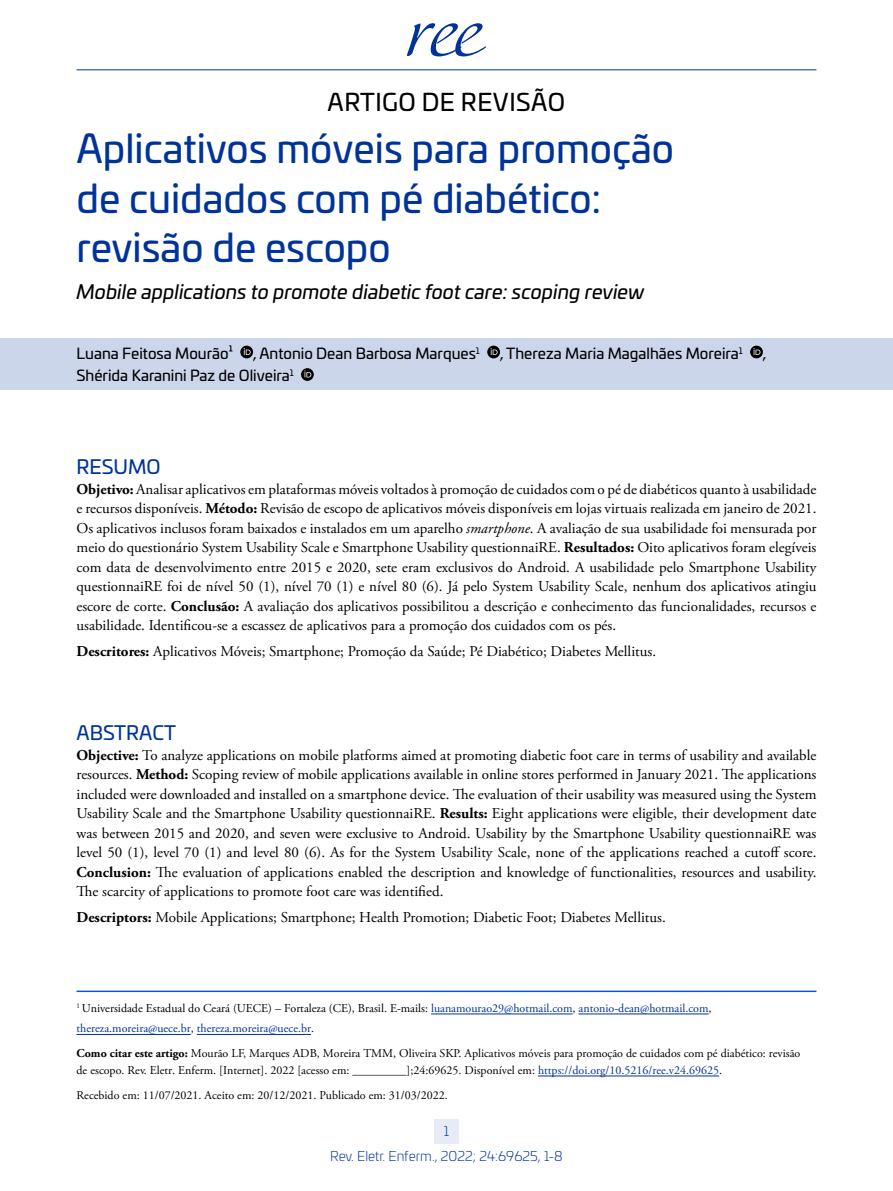
<style>
.page{position:relative;width:893px;height:1191px;background:#fff}
.page>*{position:absolute;margin:0;border:0;box-sizing:border-box;transform-origin:0 0}
.t1{font:39px/49.5px "Univia Pro";color:#039}
.t2{font:24px "Univia Pro";letter-spacing:.02em;color:#000}
.t3{font:italic 19.5px "Univia Pro";color:#000}
.t4{font:19.5px "Univia Pro";color:#039}
.t5{font:15px/19.5px "Adobe Garamond Pro";color:#000;text-align:justify}
.t6{font:15px "Univia Pro";color:#000}
.t7{font:300 13.5px "Univia Pro";color:#039}
.t8{font:12px/16.5px "Adobe Garamond Pro";color:#000}
.t9{font:12px/20.5px "Adobe Garamond Pro";color:#039}
.s1{font-weight:700}
.s2{font-style:italic}
.s3{color:#000}
.s4{color:#039}
</style>
<div class="page">
<div style="left:434px;top:1118px;width:25px;height:25px;background:#e6ebf5"></div>
<div style="left:0;top:338px;width:893px;height:51px;background:#ccd6eb"></div>
<svg style="left:240px;top:346px;width:13px;height:12px"></svg>
<svg style="left:244px;top:348px;width:7px;height:7px"></svg>
<svg style="left:487px;top:346px;width:13px;height:12px"></svg>
<svg style="left:491px;top:348px;width:7px;height:7px"></svg>
<svg style="left:750px;top:346px;width:13px;height:12px"></svg>
<svg style="left:753px;top:348px;width:7px;height:7px"></svg>
<svg style="left:301px;top:368px;width:13px;height:13px"></svg>
<svg style="left:304px;top:370px;width:7px;height:7px"></svg>
<hr style="left:77px;top:69px;width:739px;height:1px;background:#039">
<hr style="left:538px;top:1075px;width:181px;height:1px;background:#039">
<hr style="left:197px;top:1034px;width:114px;height:1px;background:#039">
<hr style="left:77px;top:1034px;width:114px;height:1px;background:#039">
<hr style="left:578px;top:1013px;width:130px;height:1px;background:#039">
<hr style="left:431px;top:1013px;width:141px;height:1px;background:#039">
<hr style="left:77px;top:990px;width:739px;height:2px;background:#15c">
<svg style="left:407px;top:23px;width:79px;height:33px"></svg>
<h2 class="t2" style="left:328px;top:84px;width:239px">ARTIGO DE REVISÃO</h2>
<h1 class="t1" style="left:77px;top:122px;width:599px">Aplicativos móveis para promoção de cuidados com pé diabético: revisão de escopo</h1>
<h3 class="t3" style="left:77px;top:277px;width:569px">Mobile applications to promote diabetic foot care: scoping review</h3>
<p class="t6" style="left:77px;top:342px;width:158px">Luana Feitosa Mourão¹</p>
<p class="t6" style="left:253px;top:342px;width:228px">, Antonio Dean Barbosa Marques<sup>1</sup></p>
<p class="t6" style="left:500px;top:342px;width:244px">, Thereza Maria Magalhães Moreira<sup>1</sup></p>
<p class="t6" style="left:763px;top:342px;width:5px">,</p>
<p class="t6" style="left:77px;top:364px;width:219px">Shérida Karanini Paz de Oliveira<sup>1</sup></p>
<h3 class="t4" style="left:77px;top:452px;width:86px">RESUMO</h3>
<p class="t5" style="left:77px;top:480px;width:741px"><span class="s1">Objetivo:</span> Analisar aplicativos em plataformas móveis voltados à promoção de cuidados com o pé de diabéticos quanto à usabilidade e recursos disponíveis. <span class="s1">Método:</span> Revisão de escopo de aplicativos móveis disponíveis em lojas virtuais realizada em janeiro de 2021.<br>Os aplicativos inclusos foram baixados e instalados em um aparelho <span class="s2">smartphone</span>. A avaliação de sua usabilidade foi mensurada por meio do questionário System Usability Scale e Smartphone Usability questionnaiRE. <span class="s1">Resultados:</span> Oito aplicativos foram elegíveis com data de desenvolvimento entre 2015 e 2020, sete eram exclusivos do Android. A usabilidade pelo Smartphone Usability questionnaiRE foi de nível 50 (1), nível 70 (1) e nível 80 (6). Já pelo System Usability Scale, nenhum dos aplicativos atingiu escore de corte. <span class="s1">Conclusão:</span> A avaliação dos aplicativos possibilitou a descrição e conhecimento das funcionalidades, recursos e usabilidade. Identificou-se a escassez de aplicativos para a promoção dos cuidados com os pés.</p>
<p class="t5" style="left:77px;top:641px;width:581px"><span class="s1">Descritores:</span> Aplicativos Móveis; Smartphone; Promoção da Saúde; Pé Diabético; Diabetes Mellitus.</p>
<h3 class="t4" style="left:77px;top:718px;width:101px">ABSTRACT</h3>
<p class="t5" style="left:77px;top:745px;width:741px"><span class="s1">Objective:</span> To analyze applications on mobile platforms aimed at promoting diabetic foot care in terms of usability and available resources. <span class="s1">Method:</span> Scoping review of mobile applications available in online stores performed in January 2021. The applications included were downloaded and installed on a smartphone device. The evaluation of their usability was measured using the System Usability Scale and the Smartphone Usability questionnaiRE. <span class="s1">Results:</span> Eight applications were eligible, their development date was between 2015 and 2020, and seven were exclusive to Android. Usability by the Smartphone Usability questionnaiRE was level 50 (1), level 70 (1) and level 80 (6). As for the System Usability Scale, none of the applications reached a cutoff score.<br><span class="s1">Conclusion:</span> The evaluation of applications enabled the description and knowledge of functionalities, resources and usability.<br>The scarcity of applications to promote foot care was identified.</p>
<p class="t5" style="left:77px;top:907px;width:591px"><span class="s1">Descriptors:</span> Mobile Applications; Smartphone; Health Promotion; Diabetic Foot; Diabetes Mellitus.</p>
<p class="t9" style="left:77px;top:998px;width:636px"><sup>1</sup> <span class="s3">Universidade Estadual do Ceará (UECE) – Fortaleza (CE), Brasil. E-mails:</span> luanamourao29@hotmail.com<span class="s3">,</span> antonio-dean@hotmail.com<span class="s3">, </span>thereza.moreira@uece.br<span class="s3">,</span> thereza.moreira@uece.br<span class="s3">.</span></p>
<p class="t8" style="left:77px;top:1045px;width:725px"><span class="s1">Como citar este artigo:</span> Mourão LF, Marques ADB, Moreira TMM, Oliveira SKP. Aplicativos móveis para promoção de cuidados com pé diabético: revisão de escopo. Rev. Eletr. Enferm. [Internet]. 2022 [acesso em: _________];24:69625. Disponível em: <span class="s4">https://doi.org/10.5216/ree.v24.69625</span>.</p>
<p class="t8" style="left:77px;top:1087px;width:373px">Recebido em: 11/07/2021. Aceito em: 20/12/2021. Publicado em: 31/03/2022.</p>
<p class="t7" style="left:444px;top:1122px;width:7px">1</p>
<p class="t7" style="left:330px;top:1146px;width:234px">Rev. Eletr. Enferm., 2022; 24:69625, 1-8</p>
</div>
